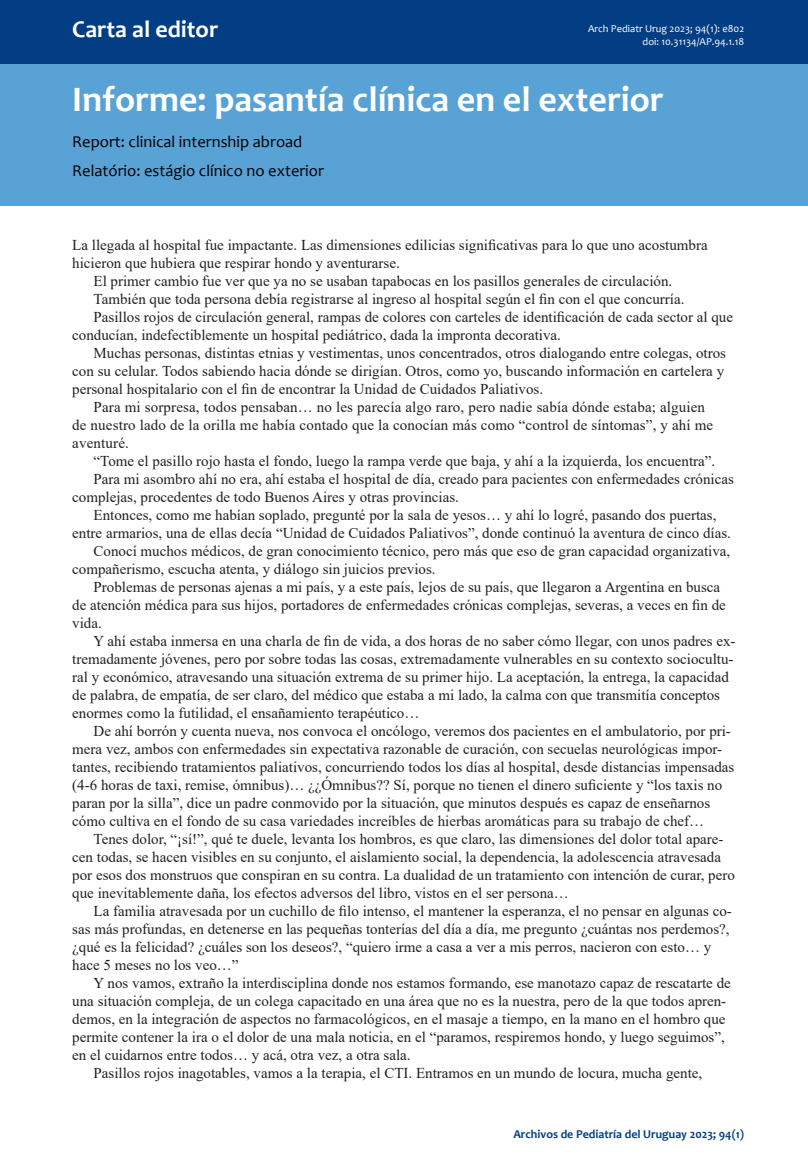
<style>
.page{position:relative;width:808px;height:1170px;background:#fff}
.page>*{position:absolute;margin:0;border:0;box-sizing:border-box;transform-origin:0 0}
.tit{font:700 36px "Candara";color:#fff}
.sub_3{font:700 24px "Candara";color:#fff}
.tit_2{font:16.5px "Candara";color:#000}
.t1{font:15px/18px "Times New Roman";color:#231f20}
.t2{font:700 12px "Candara";color:#033e84}
.t3{font:10.5px/12.6px "Candara";color:#fff;text-align:right}
</style>
<div class="page">
<div style="left:0;top:0;width:808px;height:205px;background:#59a2d6"></div>
<div style="left:0;top:0;width:808px;height:64px;background:#033e84"></div>
<p class="sub_3" style="left:72px;top:14px;width:147px">Carta al editor</p>
<p class="t3" style="left:588px;top:22px;width:158px">Arch Pediatr Urug 2023; 94(1): e802 doi: 10.31134/AP.94.1.18</p>
<p class="tit" style="left:72px;top:77px;width:593px">Informe: pasantía clínica en el exterior</p>
<p class="tit_2" style="left:72px;top:131px;width:232px">Report: clinical internship abroad</p>
<p class="tit_2" style="left:72px;top:160px;width:253px">Relatório: estágio clínico no exterior</p>
<p class="t1" style="left:72px;top:235px;width:637px">La llegada al hospital fue impactante. Las dimensiones edilicias significativas para lo que uno acostumbra hicieron que hubiera que respirar hondo y aventurarse.</p>
<p class="t1" style="left:94px;top:271px;width:580px">El primer cambio fue ver que ya no se usaban tapabocas en los pasillos generales de circulación.</p>
<p class="t1" style="left:94px;top:289px;width:592px">También que toda persona debía registrarse al ingreso al hospital según el fin con el que concurría.</p>
<p class="t1" style="left:72px;top:307px;width:662px;text-indent:21px">Pasillos rojos de circulación general, rampas de colores con carteles de identificación de cada sector al que conducían, indefectiblemente un hospital pediátrico, dada la impronta decorativa.</p>
<p class="t1" style="left:72px;top:343px;width:655px;text-indent:21px">Muchas personas, distintas etnias y vestimentas, unos concentrados, otros dialogando entre colegas, otros con su celular. Todos sabiendo hacia dónde se dirigían. Otros, como yo, buscando información en cartelera y personal hospitalario con el fin de encontrar la Unidad de Cuidados Paliativos.</p>
<p class="t1" style="left:72px;top:397px;width:642px;text-indent:21px">Para mi sorpresa, todos pensaban… no les parecía algo raro, pero nadie sabía dónde estaba; alguien de nuestro lado de la orilla me había contado que la conocían más como “control de síntomas”, y ahí me aventuré.</p>
<p class="t1" style="left:94px;top:451px;width:623px">“Tome el pasillo rojo hasta el fondo, luego la rampa verde que baja, y ahí a la izquierda, los encuentra”.</p>
<p class="t1" style="left:72px;top:469px;width:663px;text-indent:21px">Para mi asombro ahí no era, ahí estaba el hospital de día, creado para pacientes con enfermedades crónicas complejas, procedentes de todo Buenos Aires y otras provincias.</p>
<p class="t1" style="left:72px;top:505px;width:660px;text-align:center">Entonces, como me habían soplado, pregunté por la sala de yesos… y ahí lo logré, pasando dos puertas,<br>entre armarios, una de ellas decía “Unidad de Cuidados Paliativos”, donde continuó la aventura de cinco días.</p>
<p class="t1" style="left:72px;top:541px;width:659px;text-indent:21px">Conocí muchos médicos, de gran conocimiento técnico, pero más que eso de gran capacidad organizativa, compañerismo, escucha atenta, y diálogo sin juicios previos.</p>
<p class="t1" style="left:72px;top:577px;width:655px;text-indent:21px">Problemas de personas ajenas a mi país, y a este país, lejos de su país, que llegaron a Argentina en busca de atención médica para sus hijos, portadores de enfermedades crónicas complejas, severas, a veces en fin de vida.</p>
<p class="t1" style="left:72px;top:631px;width:665px;text-indent:21px">Y ahí estaba inmersa en una charla de fin de vida, a dos horas de no saber cómo llegar, con unos padres ex&shy;tremadamente jóvenes, pero por sobre todas las cosas, extremadamente vulnerables en su contexto sociocultu&shy;ral y económico, atravesando una situación extrema de su primer hijo. La aceptación, la entrega, la capacidad de palabra, de empatía, de ser claro, del médico que estaba a mi lado, la calma con que transmitía conceptos enormes como la futilidad, el ensañamiento terapéutico…</p>
<p class="t1" style="left:72px;top:721px;width:664px;text-indent:21px">De ahí borrón y cuenta nueva, nos convoca el oncólogo, veremos dos pacientes en el ambulatorio, por pri&shy;mera vez, ambos con enfermedades sin expectativa razonable de curación, con secuelas neurológicas impor&shy;tantes, recibiendo tratamientos paliativos, concurriendo todos los días al hospital, desde distancias impensadas (4-6 horas de taxi, remise, ómnibus)… ¿¿Ómnibus?? Sí, porque no tienen el dinero suficiente y “los taxis no paran por la silla”, dice un padre conmovido por la situación, que minutos después es capaz de enseñarnos cómo cultiva en el fondo de su casa variedades increíbles de hierbas aromáticas para su trabajo de chef…</p>
<p class="t1" style="left:72px;top:829px;width:664px;text-indent:21px">Tenes dolor, “¡sí!”, qué te duele, levanta los hombros, es que claro, las dimensiones del dolor total apare&shy;cen todas, se hacen visibles en su conjunto, el aislamiento social, la dependencia, la adolescencia atravesada por esos dos monstruos que conspiran en su contra. La dualidad de un tratamiento con intención de curar, pero que inevitablemente daña, los efectos adversos del libro, vistos en el ser persona…</p>
<p class="t1" style="left:72px;top:901px;width:661px;text-indent:21px">La familia atravesada por un cuchillo de filo intenso, el mantener la esperanza, el no pensar en algunas co&shy;sas más profundas, en detenerse en las pequeñas tonterías del día a día, me pregunto ¿cuántas nos perdemos?, ¿qué es la felicidad? ¿cuáles son los deseos?, “quiero irme a casa a ver a mis perros, nacieron con esto… y hace 5 meses no los veo…”</p>
<p class="t1" style="left:72px;top:973px;width:660px;text-indent:21px">Y nos vamos, extraño la interdisciplina donde nos estamos formando, ese manotazo capaz de rescatarte de una situación compleja, de un colega capacitado en una área que no es la nuestra, pero de la que todos apren&shy;demos, en la integración de aspectos no farmacológicos, en el masaje a tiempo, en la mano en el hombro que permite contener la ira o el dolor de una mala noticia, en el “paramos, respiremos hondo, y luego seguimos”, en el cuidarnos entre todos… y acá, otra vez, a otra sala.</p>
<p class="t1" style="left:94px;top:1063px;width:610px">Pasillos rojos inagotables, vamos a la terapia, el CTI. Entramos en un mundo de locura, mucha gente,</p>
<p class="t2" style="left:513px;top:1126px;width:232px">Archivos de Pediatría del Uruguay 2023; 94(1)</p>
</div>
